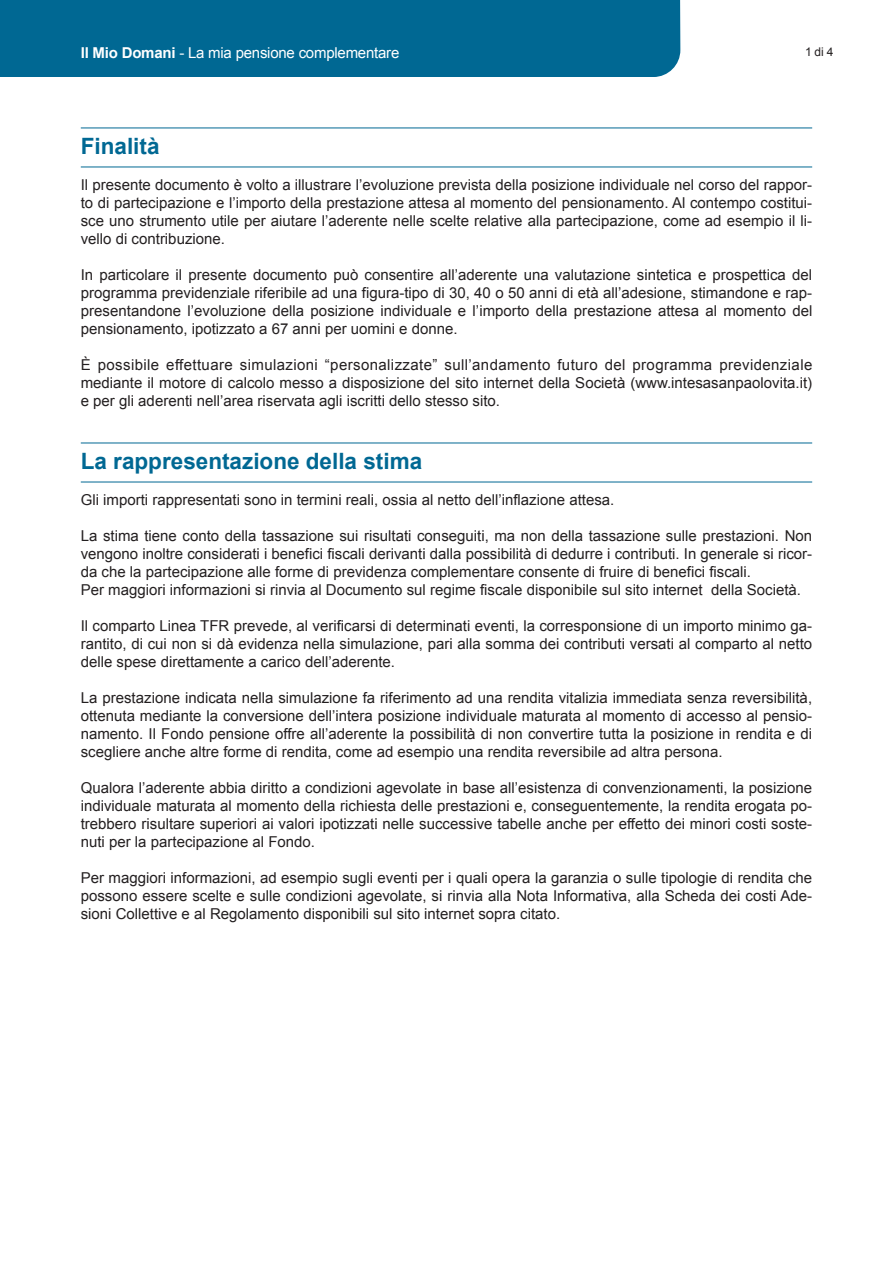
<style>
.page{position:relative;width:893px;height:1263px;background:#fff}
.page>*{position:absolute;margin:0;border:0;box-sizing:border-box;transform-origin:0 0}
.t1{font:700 22.5px "Arial";color:#006893}
.t2{font:15px/18px "Arial";color:#231f20;text-align:justify}
.t3{font:15px "Arial";letter-spacing:-.015em;color:#fff}
.t4{font:12px "Arial";color:#231f20}
.s1{font-weight:700}
</style>
<div class="page">
<div style="left:0;top:0;width:680px;height:76px;background:#006893"></div>
<hr style="left:81px;top:128px;width:731px;height:1px;background:#006893">
<hr style="left:81px;top:167px;width:731px;height:1px;background:#006893">
<hr style="left:81px;top:443px;width:731px;height:1px;background:#006893">
<hr style="left:81px;top:482px;width:731px;height:1px;background:#006893">
<p class="t3" style="left:81px;top:43px;width:320px"><span class="s1">Il Mio Domani</span> - La mia pensione complementare</p>
<p class="t4" style="left:805px;top:43px;width:30px">1 di 4</p>
<h1 class="t1" style="left:81px;top:131px;width:80px">Finalità</h1>
<p class="t2" style="left:81px;top:176px;width:733px">Il presente documento è volto a illustrare l’evoluzione prevista della posizione individuale nel corso del rappor&shy;to di partecipazione e l’importo della prestazione attesa al momento del pensionamento. Al contempo costitui&shy;sce uno strumento utile per aiutare l’aderente nelle scelte relative alla partecipazione, come ad esempio il li&shy;vello di contribuzione.</p>
<p class="t2" style="left:81px;top:266px;width:733px">In particolare il presente documento può consentire all’aderente una valutazione sintetica e prospettica del programma previdenziale riferibile ad una figura-tipo di 30, 40 o 50 anni di età all’adesione, stimandone e rap&shy;presentandone l’evoluzione della posizione individuale e l’importo della prestazione attesa al momento del pensionamento, ipotizzato a 67 anni per uomini e donne.</p>
<p class="t2" style="left:81px;top:356px;width:733px">È possibile effettuare simulazioni “personalizzate” sull’andamento futuro del programma previdenziale mediante il motore di calcolo messo a disposizione del sito internet della Società (www.intesasanpaolovita.it) e per gli aderenti nell’area riservata agli iscritti dello stesso sito.</p>
<h1 class="t1" style="left:81px;top:446px;width:343px">La rappresentazione della stima</h1>
<p class="t2" style="left:81px;top:491px;width:535px">Gli importi rappresentati sono in termini reali, ossia al netto dell’inflazione attesa.</p>
<p class="t2" style="left:81px;top:527px;width:733px;text-align:left">La stima tiene conto della tassazione sui risultati conseguiti, ma non della tassazione sulle prestazioni. Non vengono inoltre considerati i benefici fiscali derivanti dalla possibilità di dedurre i contributi. In generale si ricor&shy;da che la partecipazione alle forme di previdenza complementare consente di fruire di benefici fiscali.<br>Per maggiori informazioni si rinvia al Documento sul regime fiscale disponibile sul sito internet della Società.</p>
<p class="t2" style="left:81px;top:617px;width:733px">Il comparto Linea TFR prevede, al verificarsi di determinati eventi, la corresponsione di un importo minimo ga&shy;rantito, di cui non si dà evidenza nella simulazione, pari alla somma dei contributi versati al comparto al netto delle spese direttamente a carico dell’aderente.</p>
<p class="t2" style="left:81px;top:689px;width:733px">La prestazione indicata nella simulazione fa riferimento ad una rendita vitalizia immediata senza reversibilità, ottenuta mediante la conversione dell’intera posizione individuale maturata al momento di accesso al pensio&shy;namento. Il Fondo pensione offre all’aderente la possibilità di non convertire tutta la posizione in rendita e di scegliere anche altre forme di rendita, come ad esempio una rendita reversibile ad altra persona.</p>
<p class="t2" style="left:81px;top:779px;width:733px">Qualora l’aderente abbia diritto a condizioni agevolate in base all’esistenza di convenzionamenti, la posizione individuale maturata al momento della richiesta delle prestazioni e, conseguentemente, la rendita erogata po&shy;trebbero risultare superiori ai valori ipotizzati nelle successive tabelle anche per effetto dei minori costi soste&shy;nuti per la partecipazione al Fondo.</p>
<p class="t2" style="left:81px;top:869px;width:733px">Per maggiori informazioni, ad esempio sugli eventi per i quali opera la garanzia o sulle tipologie di rendita che possono essere scelte e sulle condizioni agevolate, si rinvia alla Nota Informativa, alla Scheda dei costi Ade&shy;sioni Collettive e al Regolamento disponibili sul sito internet sopra citato.</p>
</div>
